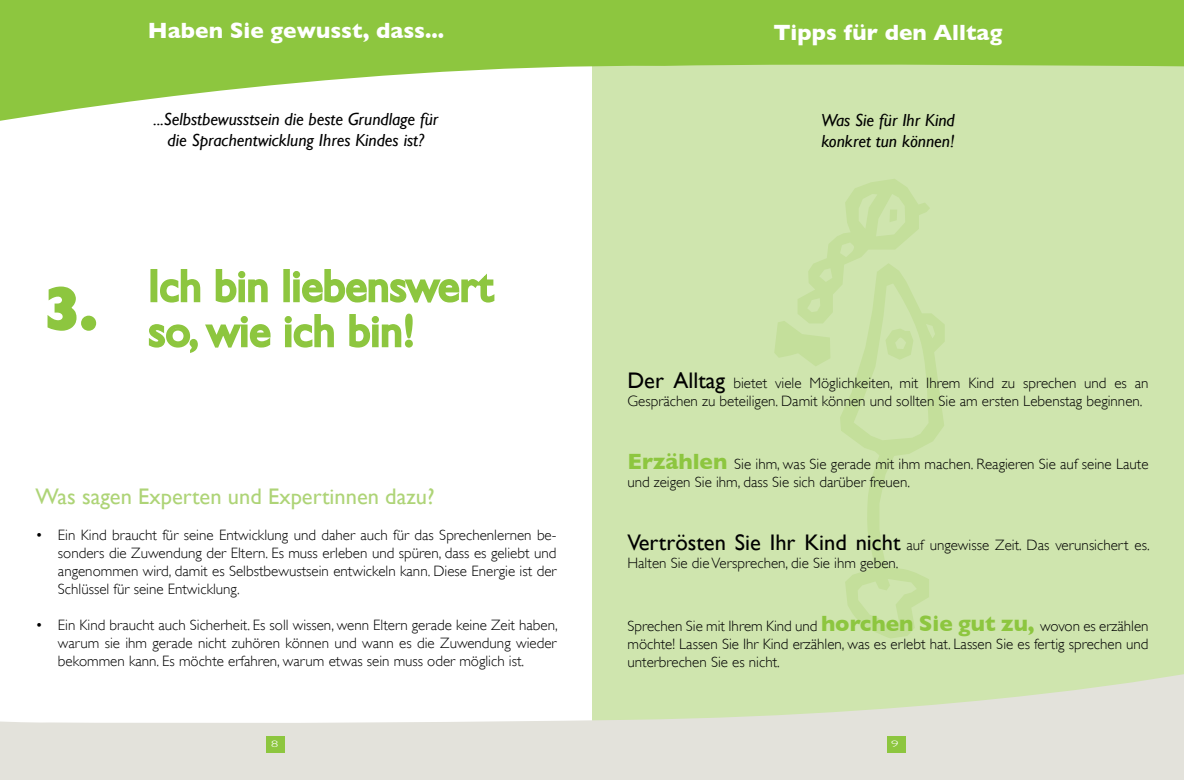
<style>
.page{position:relative;width:1184px;height:780px;background:#fff}
.page>*{position:absolute;margin:0;border:0;box-sizing:border-box;transform-origin:0 0}
.t1{font:700 60px "Gill Sans";color:#8dc63f}
.t2{font:45px/45px "Gill Sans";color:#8dc63f}
.t3{font:700 22.5px "Gill Sans";color:#fff}
.t4{font:22.5px "Gill Sans";color:#aed477}
.t5{font:italic 17.5px/21px "Gill Sans";color:#000;text-align:center}
.t6{font:300 15px/18px "Gill Sans";color:#000;text-align:justify}
.t7{font:300 9.38px "Gill Sans Std";color:#fff;scale:1.67 1}
.s1{font-weight:400;font-size:22.5px}
.s2{font-weight:700;font-size:22.5px;color:#8dc63f}
</style>
<div class="page">
<svg style="left:0;top:0;width:592px;height:121px;fill:#8dc63f"></svg>
<div style="left:0;top:720px;width:592px;height:60px;background:#e3e2db"></div>
<div style="left:592px;top:35px;width:591px;height:696px;background:#cfe5ae"></div>
<div style="left:592px;top:0;width:591px;height:67px;background:#8dc63f"></div>
<svg style="left:592px;top:674px;width:591px;height:106px;fill:#e3e2db"></svg>
<div style="left:150px;top:269px;width:7px;height:33px;border:2px solid #8dc63f"></div>
<svg style="left:160px;top:269px;width:41px;height:34px"></svg>
<svg style="left:215px;top:269px;width:53px;height:34px"></svg>
<div style="left:283px;top:269px;width:7px;height:33px;border:2px solid #8dc63f"></div>
<svg style="left:292px;top:269px;width:203px;height:34px"></svg>
<svg style="left:148px;top:316px;width:123px;height:37px"></svg>
<svg style="left:284px;top:314px;width:50px;height:34px"></svg>
<svg style="left:349px;top:313px;width:64px;height:35px"></svg>
<svg style="left:47px;top:286px;width:50px;height:45px"></svg>
<div style="left:266px;top:736px;width:19px;height:16px;background:#8dc63f"></div>
<div style="left:887px;top:736px;width:18px;height:16px;background:#8dc63f"></div>
<h3 class="t3" style="left:148px;top:17px;width:298px">Haben Sie gewusst, dass...</h3>
<h1 class="t1" style="left:44px;top:273px;width:54px">3.</h1>
<p class="t5" style="left:153px;top:108px;width:286px">...Selbstbewusstsein die beste Grundlage für die Sprachentwicklung Ihres Kindes ist?</p>
<h2 class="t2" style="left:148px;top:263px;width:346px">Ich bin liebenswert so, wie ich bin!</h2>
<h3 class="t4" style="left:35px;top:483px;width:400px">Was sagen Experten und Expertinnen dazu?</h3>
<p class="t6" style="left:58px;top:526px;width:500px;text-indent:-22px">• Ein Kind braucht für seine Entwicklung und daher auch für das Sprechenlernen be&shy;sonders die Zuwendung der Eltern. Es muss erleben und spüren, dass es geliebt und angenommen wird, damit es Selbstbewustsein entwickeln kann. Diese Energie ist der Schlüssel für seine Entwicklung.</p>
<p class="t6" style="left:58px;top:616px;width:501px;text-indent:-23px">• Ein Kind braucht auch Sicherheit. Es soll wissen, wenn Eltern gerade keine Zeit haben, warum sie ihm gerade nicht zuhören können und wann es die Zuwendung wieder bekommen kann. Es möchte erfahren, warum etwas sein muss oder möglich ist.</p>
<h3 class="t3" style="left:773px;top:19px;width:230px">Tipps für den Alltag</h3>
<p class="t5" style="left:821px;top:109px;width:135px;text-align:left">Was Sie für Ihr Kind konkret tun können!</p>
<p class="t6" style="left:627px;top:373px;width:522px"><span class="s1">Der Alltag</span> bietet viele Möglichkeiten, mit Ihrem Kind zu sprechen und es an<br>Gesprächen zu beteiligen. Damit können und sollten Sie am ersten Lebenstag beginnen.</p>
<p class="t6" style="left:627px;top:454px;width:522px"><span class="s2">Erzählen</span> Sie ihm, was Sie gerade mit ihm machen. Reagieren Sie auf seine Laute und zeigen Sie ihm, dass Sie sich darüber freuen.</p>
<p class="t6" style="left:627px;top:535px;width:524px"><span class="s1">Vertrösten Sie Ihr Kind nicht</span> auf ungewisse Zeit. Das verunsichert es.<br>Halten Sie die Versprechen, die Sie ihm geben.</p>
<p class="t6" style="left:627px;top:616px;width:522px">Sprechen Sie mit Ihrem Kind und <span class="s2">horchen Sie gut zu,</span> wovon es erzählen möchte! Lassen Sie Ihr Kind erzählen, was es erlebt hat. Lassen Sie es fertig sprechen und unterbrechen Sie es nicht.</p>
<p class="t7" style="left:271px;top:738px;width:6px">8</p>
<p class="t7" style="left:891px;top:738px;width:6px">9</p>
</div>
